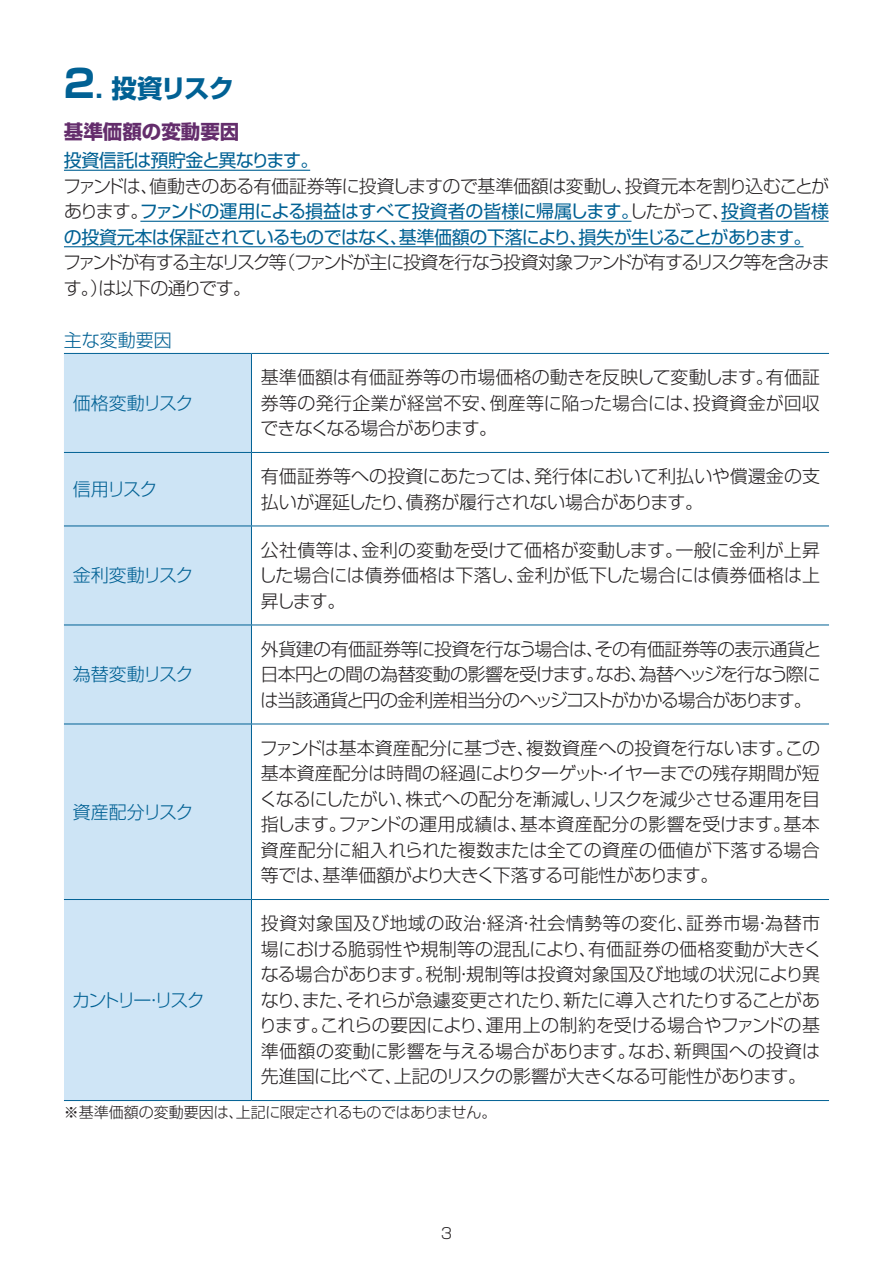
<style>
.page{position:relative;width:893px;height:1263px;background:#fff}
.page>*{position:absolute;margin:0;border:0;box-sizing:border-box;transform-origin:0 0}
.t1{font:700 25.5px "Shin Go Pr 5";letter-spacing:-.06em;color:#016194}
.t2{font:700 19.5px "Shin Go Pr 5";color:#642d6c}
.t3{font:300 18px/25.5px "Shin Go Pr 5";letter-spacing:-.03em;color:#231f20;text-align:justify}
.t4{font:18px/25.5px "Shin Go Pr 5";letter-spacing:-.04em;color:#016194;text-align:justify}
.t5{font:300 18px/25.5px "Shin Go Pr 5";letter-spacing:-.09em;color:#231f20}
.t6{font:300 18px "Shin Go Pr 5";letter-spacing:-.045em;color:#016194}
.t7{font:300 18px "Shin Go Pr 5";letter-spacing:-.09em;color:#016194}
.t8{font:300 18px "Shin Go Pr 5";letter-spacing:-.11em;color:#016194}
.t9{font:300 15px "Shin Go Pr 5";letter-spacing:-.02em;color:#231f20}
.s1{font-size:38.25px}
.s2{font-weight:300;color:#231f20}
</style>
<div class="page">
<hr style="left:64px;top:170px;width:246px;height:1px;background:#016194">
<hr style="left:140px;top:221px;width:491px;height:1px;background:#016194">
<hr style="left:721px;top:221px;width:108px;height:1px;background:#016194">
<hr style="left:64px;top:246px;width:739px;height:1px;background:#016194">
<div style="left:64px;top:354px;width:187px;height:545px;background:#cde4f5"></div>
<div style="left:64px;top:899px;width:187px;height:201px;background:#cfe5f6"></div>
<hr style="left:64px;top:353px;width:187px;height:1px;background:#016194">
<hr style="left:251px;top:353px;width:578px;height:1px;background:#016194">
<hr style="left:251px;top:354px;width:1px;height:98px;background:#016194">
<hr style="left:251px;top:453px;width:1px;height:73px;background:#016194">
<hr style="left:64px;top:526px;width:187px;height:1px;background:#016194">
<hr style="left:251px;top:526px;width:578px;height:1px;background:#016194">
<hr style="left:251px;top:526px;width:1px;height:99px;background:#016194">
<hr style="left:64px;top:625px;width:187px;height:1px;background:#016194">
<hr style="left:251px;top:625px;width:578px;height:1px;background:#016194">
<hr style="left:251px;top:625px;width:1px;height:99px;background:#016194">
<hr style="left:64px;top:724px;width:187px;height:1px;background:#016194">
<hr style="left:251px;top:724px;width:578px;height:1px;background:#016194">
<hr style="left:251px;top:724px;width:1px;height:175px;background:#016194">
<hr style="left:64px;top:452px;width:187px;height:1px;background:#016194">
<hr style="left:251px;top:452px;width:578px;height:1px;background:#016194">
<hr style="left:64px;top:899px;width:187px;height:1px;background:#016194">
<hr style="left:251px;top:899px;width:578px;height:1px;background:#016194">
<hr style="left:251px;top:900px;width:1px;height:200px;background:#016194">
<hr style="left:64px;top:1100px;width:187px;height:1px;background:#016194">
<hr style="left:251px;top:1100px;width:578px;height:1px;background:#016194">
<h1 class="t1" style="left:64px;top:68px;width:172px"><span class="s1">2</span>. 投資リスク</h1>
<p class="t2" style="left:64px;top:116px;width:177px">基準価額の変動要因</p>
<p class="t4" style="left:64px;top:146px;width:256px">投資信託は預貯金と異なります。</p>
<p class="t4" style="left:63px;top:171px;width:768px"><span class="s2">ファンドは、値動きのある有価証券等に投資しますので基準価額は変動し、投資元本を割り込むことがあります。</span>ファンドの運用による損益はすべて投資者の皆様に帰属します。<span class="s2">したがって、</span>投資者の皆様の投資元本は保証されているものではなく、基準価額の下落により、損失が生じることがあります。</p>
<p class="t5" style="left:63px;top:248px;width:768px">ファンドが有する主なリスク等（ファンドが主に投資を行なう投資対象ファンドが有するリスク等を含みます。）は以下の通りです。</p>
<p class="t7" style="left:64px;top:325px;width:109px">主な変動要因</p>
<p class="t6" style="left:73px;top:388px;width:122px">価格変動リスク</p>
<p class="t7" style="left:73px;top:474px;width:86px">信用リスク</p>
<p class="t6" style="left:73px;top:561px;width:122px">金利変動リスク</p>
<p class="t6" style="left:73px;top:660px;width:122px">為替変動リスク</p>
<p class="t6" style="left:73px;top:797px;width:122px">資産配分リスク</p>
<p class="t3" style="left:261px;top:363px;width:561px">基準価額は有価証券等の市場価格の動きを反映して変動します。有価証券等の発行企業が経営不安、倒産等に陥った場合には、投資資金が回収できなくなる場合があります。</p>
<p class="t3" style="left:261px;top:462px;width:561px">有価証券等への投資にあたっては、発行体において利払いや償還金の支払いが遅延したり、債務が履行されない場合があります。</p>
<p class="t3" style="left:259px;top:535px;width:563px">公社債等は、金利の変動を受けて価格が変動します。一般に金利が上昇した場合には債券価格は下落し、金利が低下した場合には債券価格は上昇します。</p>
<p class="t3" style="left:261px;top:634px;width:562px">外貨建の有価証券等に投資を行なう場合は、その有価証券等の表示通貨と日本円との間の為替変動の影響を受けます。なお、為替ヘッジを行なう際には当該通貨と円の金利差相当分のヘッジコストがかかる場合があります。</p>
<p class="t3" style="left:259px;top:733px;width:562px">ファンドは基本資産配分に基づき、複数資産への投資を行ないます。この基本資産配分は時間の経過によりターゲット・イヤーまでの残存期間が短くなるにしたがい、株式への配分を漸減し、リスクを減少させる運用を目指します。ファンドの運用成績は、基本資産配分の影響を受けます。基本資産配分に組入れられた複数または全ての資産の価値が下落する場合等では、基準価額がより大きく下落する可能性があります。</p>
<p class="t3" style="left:259px;top:909px;width:564px">投資対象国及び地域の政治・経済・社会情勢等の変化、証券市場・為替市場における脆弱性や規制等の混乱により、有価証券の価格変動が大きくなる場合があります。税制・規制等は投資対象国及び地域の状況により異なり、また、それらが急遽変更されたり、新たに導入されたりすることがあります。これらの要因により、運用上の制約を受ける場合やファンドの基準価額の変動に影響を与える場合があります。なお、新興国への投資は先進国に比べて、上記のリスクの影響が大きくなる可能性があります。</p>
<p class="t9" style="left:64px;top:1100px;width:434px">※基準価額の変動要因は、上記に限定されるものではありません。</p>
<p class="t8" style="left:72px;top:985px;width:134px">カントリー・リスク</p>
<p class="t9" style="left:441px;top:1221px;width:13px">3</p>
</div>
